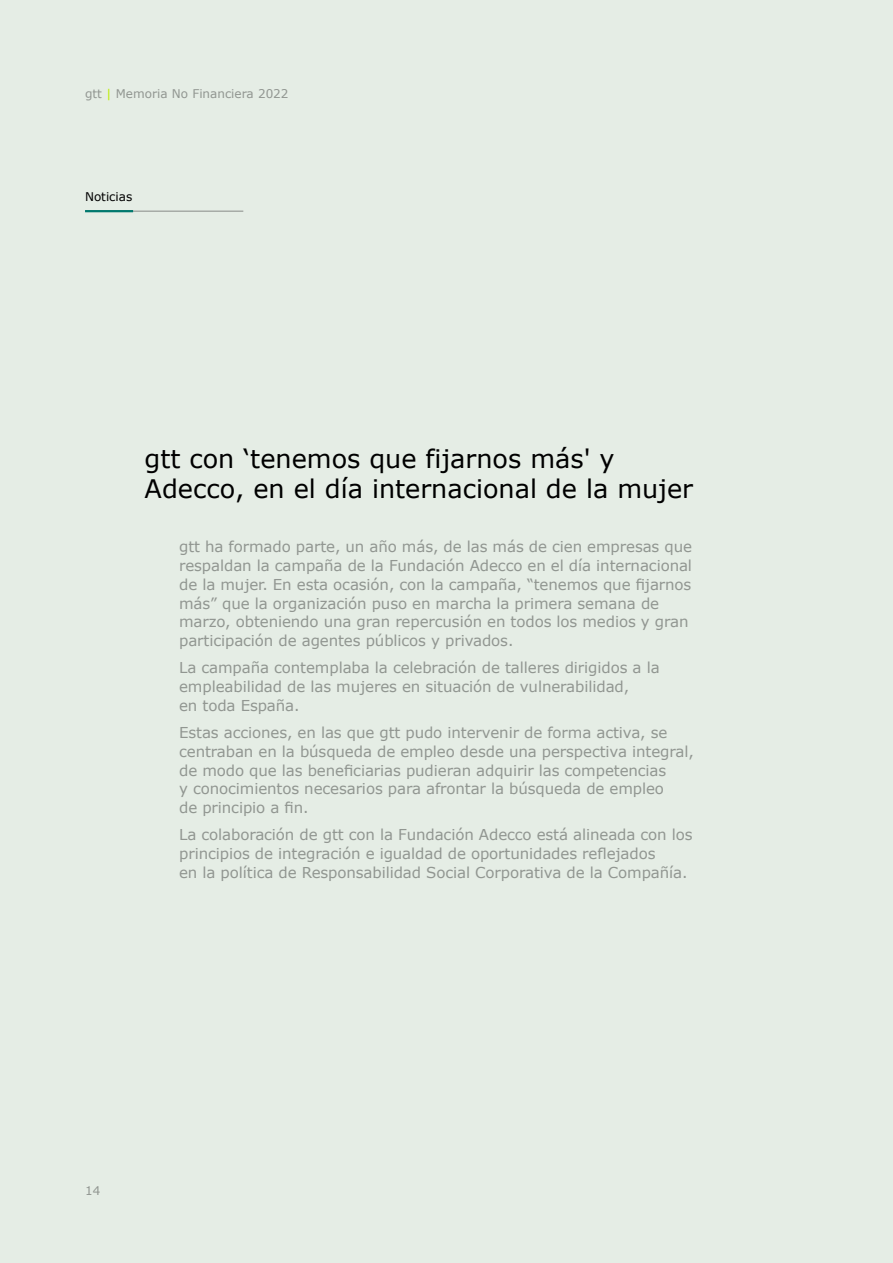
<style>
.page{position:relative;width:893px;height:1263px;background:#e5ede5}
.page>*{position:absolute;margin:0;border:0;box-sizing:border-box;transform-origin:0 0}
.t1{font:25.5px/30.6px "Verdana";color:#000}
.t2{font:15px/18.8px "Verdana";letter-spacing:-.005em;color:#919691}
.t3{font:12px "Verdana";color:#919691}
.t4{font:12px "Verdana";color:#000}
.s1{color:#bded00}
</style>
<div class="page">
<hr style="left:85px;top:211px;width:158px;height:1px;background:#919691">
<hr style="left:85px;top:210px;width:48px;height:2px;background:#01796e">
<p class="t3" style="left:85px;top:86px;width:205px">gtt <span class="s1">|</span> Memoria No Financiera 2022</p>
<p class="t4" style="left:85px;top:188px;width:49px">Noticias</p>
<h1 class="t1" style="left:145px;top:443px;width:550px">gtt con ‘tenemos que fijarnos más' y<br>Adecco, en el día internacional de la mujer</h1>
<p class="t2" style="left:179px;top:537px;width:514px">gtt ha formado parte, un año más, de las más de cien empresas que respaldan la campaña de la Fundación Adecco en el día internacional de la mujer. En esta ocasión, con la campaña, “tenemos que fijarnos más” que la organización puso en marcha la primera semana de marzo, obteniendo una gran repercusión en todos los medios y gran participación de agentes públicos y privados.</p>
<p class="t2" style="left:179px;top:658px;width:482px">La campaña contemplaba la celebración de talleres dirigidos a la empleabilidad de las mujeres en situación de vulnerabilidad,<br>en toda España.</p>
<p class="t2" style="left:179px;top:723px;width:516px">Estas acciones, en las que gtt pudo intervenir de forma activa, se centraban en la búsqueda de empleo desde una perspectiva integral, de modo que las beneficiarias pudieran adquirir las competencias<br>y conocimientos necesarios para afrontar la búsqueda de empleo<br>de principio a fin.</p>
<p class="t2" style="left:179px;top:825px;width:515px">La colaboración de gtt con la Fundación Adecco está alineada con los principios de integración e igualdad de oportunidades reflejados<br>en la política de Responsabilidad Social Corporativa de la Compañía.</p>
<p class="t3" style="left:85px;top:1183px;width:17px">14</p>
</div>
